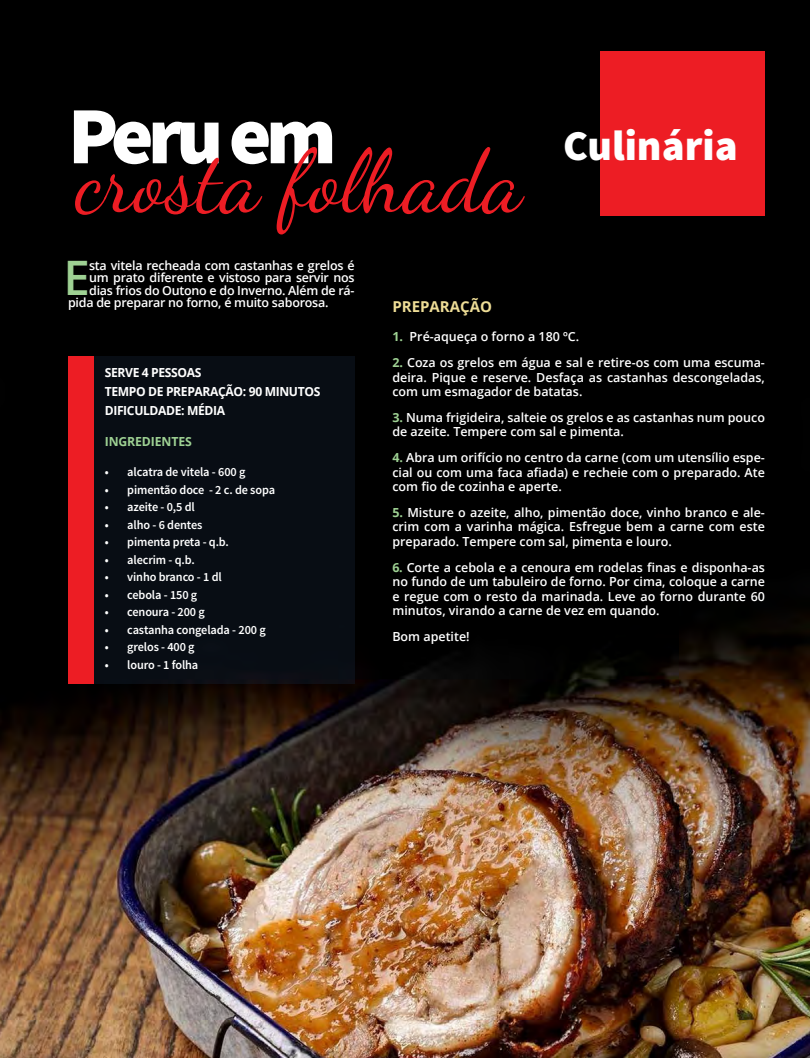
<style>
.page{position:relative;width:810px;height:1058px;background:#fff}
.page>*{position:absolute;margin:0;border:0;box-sizing:border-box;transform-origin:0 0}
.t1{font:87.5px "Dancing Script OT";color:#ed1d24}
.t2{font:900 81.25px "Source Sans Pro";letter-spacing:-.07em;color:#fff}
.t3{font:600 47.5px "Open Sans";color:#9ed193}
.t4{font:900 42.5px "Source Sans Pro";color:#fff}
.t5{font:700 15px "Open Sans";color:#eedd96}
.t6{font:600 12.5px/14.5px "Open Sans";color:#fff;text-align:justify}
.t7{font:600 12.5px "Source Sans Pro";letter-spacing:-.01em;color:#fff}
.t8{font:600 12.5px "Open Sans";letter-spacing:-.02em;color:#fff}
.t9{font:700 12.5px/18.8px "Open Sans";letter-spacing:-.03em;color:#fff}
.t10{font:700 12.5px "Open Sans";letter-spacing:-.01em;color:#9ed193}
.s1{font-weight:700;color:#9ed193}
</style>
<div class="page">
<img style="left:0;top:0;width:810px;height:1058px">
<div style="left:93px;top:357px;width:262px;height:327px;background:#080d14"></div>
<div style="left:68px;top:357px;width:25px;height:327px;background:#ed1d24"></div>
<div style="left:600px;top:51px;width:165px;height:164px;background:#ed1d24"></div>
<h2 class="t2" style="left:68px;top:83px;width:270px">Peru em</h2>
<h1 class="t1" style="left:75px;top:129px;width:448px">crosta folhada</h1>
<h3 class="t4" style="left:563px;top:118px;width:176px">Culinária</h3>
<h3 class="t3" style="left:64px;top:245px;width:28px">E</h3>
<p class="t8" style="left:89px;top:256px;width:267px">sta vitela recheada com castanhas e grelos é</p>
<p class="t8" style="left:89px;top:269px;width:267px">um prato diferente e vistoso para servir nos</p>
<p class="t8" style="left:89px;top:281px;width:267px">dias frios do Outono e do Inverno. Além de rá-</p>
<p class="t8" style="left:68px;top:294px;width:262px">pida de preparar no forno, é muito saborosa.</p>
<p class="t9" style="left:105px;top:363px;width:217px">SERVE 4 PESSOAS<br>TEMPO DE PREPARAÇÃO: 90 MINUTOS<br>DIFICULDADE: MÉDIA</p>
<p class="t10" style="left:105px;top:432px;width:89px">INGREDIENTES</p>
<p class="t7" style="left:105px;top:464px;width:142px">• alcatra de vitela - 600 g</p>
<p class="t7" style="left:105px;top:481px;width:172px">• pimentão doce - 2 c. de sopa</p>
<p class="t7" style="left:105px;top:499px;width:92px">• azeite - 0,5 dl</p>
<p class="t7" style="left:105px;top:516px;width:99px">• alho - 6 dentes</p>
<p class="t7" style="left:105px;top:534px;width:126px">• pimenta preta - q.b.</p>
<p class="t7" style="left:105px;top:551px;width:91px">• alecrim - q.b.</p>
<p class="t7" style="left:105px;top:569px;width:118px">• vinho branco - 1 dl</p>
<p class="t7" style="left:105px;top:587px;width:94px">• cebola - 150 g</p>
<p class="t7" style="left:105px;top:604px;width:102px">• cenoura - 200 g</p>
<p class="t7" style="left:105px;top:622px;width:163px">• castanha congelada - 200 g</p>
<p class="t7" style="left:105px;top:639px;width:91px">• grelos - 400 g</p>
<p class="t7" style="left:105px;top:657px;width:95px">• louro - 1 folha</p>
<p class="t5" style="left:392px;top:296px;width:101px">PREPARAÇÃO</p>
<p class="t6" style="left:392px;top:329px;width:188px"><span class="s1">1.</span> Pré-aqueça o forno a 180 ºC.</p>
<p class="t6" style="left:392px;top:355px;width:374px"><span class="s1">2.</span> Coza os grelos em água e sal e retire-os com uma escuma&shy;deira. Pique e reserve. Desfaça as castanhas descongeladas, com um esmagador de batatas.</p>
<p class="t6" style="left:392px;top:410px;width:374px"><span class="s1">3.</span> Numa frigideira, salteie os grelos e as castanhas num pouco de azeite. Tempere com sal e pimenta.</p>
<p class="t6" style="left:392px;top:450px;width:374px"><span class="s1">4.</span> Abra um orifício no centro da carne (com um utensílio espe&shy;cial ou com uma faca afiada) e recheie com o preparado. Ate com fio de cozinha e aperte.</p>
<p class="t6" style="left:392px;top:505px;width:374px"><span class="s1">5.</span> Misture o azeite, alho, pimentão doce, vinho branco e ale&shy;crim com a varinha mágica. Esfregue bem a carne com este preparado. Tempere com sal, pimenta e louro.</p>
<p class="t6" style="left:392px;top:559px;width:374px"><span class="s1">6.</span> Corte a cebola e a cenoura em rodelas finas e disponha-as no fundo de um tabuleiro de forno. Por cima, coloque a carne e regue com o resto da marinada. Leve ao forno durante 60 minutos, virando a carne de vez em quando.</p>
<p class="t6" style="left:392px;top:629px;width:79px">Bom apetite!</p>
</div>
